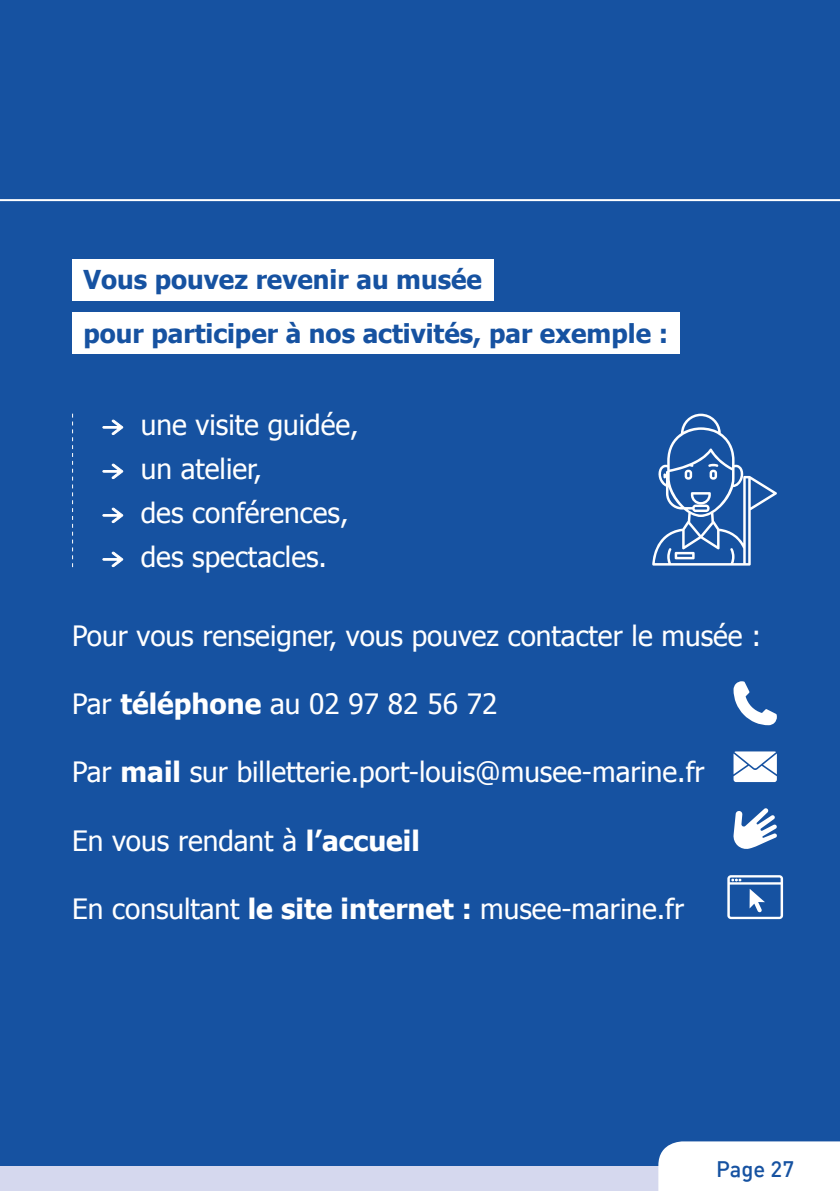
<style>
.page{position:relative;width:840px;height:1191px;background:#fff}
.page>*{position:absolute;margin:0;border:0;box-sizing:border-box;transform-origin:0 0}
.t1{font:28px/44px "Tahoma";color:#fff}
.t2{font:700 26px "Tahoma";color:#1652a1}
.t3{font:500 22px "DIN";color:#1652a1}
.s1{font-weight:700}
</style>
<div class="page">
<div style="left:0;top:0;width:839px;height:1191px;background:#1652a1"></div>
<hr style="left:0;top:199px;width:839px;height:2px;background:#fff">
<div style="left:72px;top:313px;width:607px;height:41px;background:#fff"></div>
<svg style="left:102px;top:419px;width:22px;height:16px"></svg>
<svg style="left:102px;top:463px;width:22px;height:16px"></svg>
<svg style="left:102px;top:507px;width:22px;height:17px"></svg>
<svg style="left:102px;top:551px;width:22px;height:17px"></svg>
<svg style="left:72px;top:414px;width:1px;height:153px"></svg>
<div style="left:72px;top:259px;width:421px;height:41px;background:#fff"></div>
<svg style="left:733px;top:808px;width:43px;height:41px"></svg>
<svg style="left:733px;top:751px;width:43px;height:31px"></svg>
<svg style="left:733px;top:681px;width:43px;height:44px"></svg>
<div style="left:0;top:1166px;width:748px;height:25px;background:#d5d8ee"></div>
<div style="left:658px;top:1141px;width:181px;height:50px;background:#fff"></div>
<svg style="left:652px;top:414px;width:124px;height:151px"></svg>
<svg style="left:727px;top:875px;width:55px;height:44px"></svg>
<p class="t2" style="left:83px;top:261px;width:400px">Vous pouvez revenir au musée</p>
<p class="t2" style="left:83px;top:315px;width:586px">pour participer à nos activités, par exemple :</p>
<p class="t1" style="left:141px;top:401px;width:219px">une visite guidée, un atelier,<br>des conférences, des spectacles.</p>
<p class="t1" style="left:72px;top:613px;width:690px">Pour vous renseigner, vous pouvez contacter le musée :</p>
<p class="t1" style="left:72px;top:681px;width:426px">Par <span class="s1">téléphone</span> au 02 97 82 56 72</p>
<p class="t1" style="left:72px;top:749px;width:633px">Par <span class="s1">mail</span> sur billetterie.port-louis@musee-marine.fr</p>
<p class="t1" style="left:72px;top:817px;width:349px">En vous rendant à <span class="s1">l’accueil</span></p>
<p class="t1" style="left:72px;top:885px;width:613px">En consultant <span class="s1">le site internet :</span> musee-marine.fr</p>
<p class="t3" style="left:715px;top:1155px;width:79px">Page 27</p>
</div>
